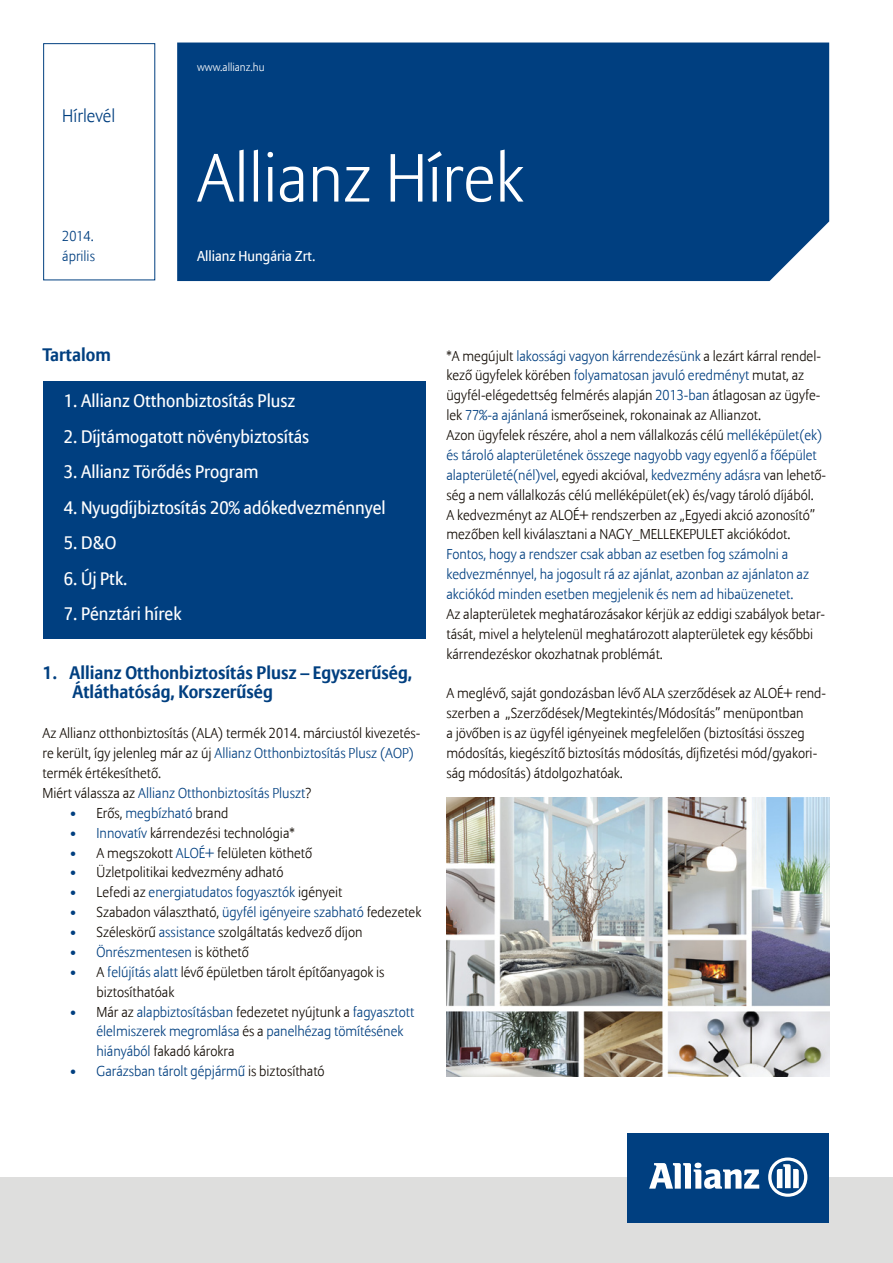
<style>
.page{position:relative;width:893px;height:1263px;background:#fff}
.page>*{position:absolute;margin:0;border:0;box-sizing:border-box;transform-origin:0 0}
.t1{font:300 67.5px "Allianz Sans";color:#fff}
.t2{font:18px "Allianz Sans";color:#fff}
.List_Paragraph{font:700 18px/19.8px "Allianz Sans";color:#003f80}
.t3{font:300 18px "Allianz Sans";color:#003f80}
.List_Paragraph-2{font:300 14.25px/19.8px "Allianz Sans";color:#120b04}
.List_Paragraph-3{font:300 14.25px/19.8px "Allianz Sans";color:#003f80}
.t4{font:14.25px "Allianz Sans";color:#fff}
.t5{font:300 11.25px "Allianz Sans";color:#fff}
.s1{color:#003f80}
.s2{color:#120b04}
</style>
<div class="page">
<div style="left:43px;top:382px;width:383px;height:257px;background:#003f80"></div>
<div style="left:177px;top:43px;width:652px;height:238px;background:#003f80"></div>
<div style="left:0;top:1178px;width:893px;height:85px;background:#dededd"></div>
<div style="left:627px;top:1133px;width:202px;height:90px;background:#003f80"></div>
<svg style="left:649px;top:1163px;width:110px;height:26px"></svg>
<svg style="left:768px;top:1157px;width:39px;height:40px"></svg>
<img style="left:446px;top:798px;width:383px;height:278px">
<div style="left:43px;top:43px;width:112px;height:237px;border:1px solid #003f80"></div>
<p class="t3" style="left:62px;top:105px;width:54px">Hírlevél</p>
<p class="List_Paragraph-3" style="left:62px;top:227px;width:34px">2014. április</p>
<p class="t5" style="left:197px;top:60px;width:69px">www.allianz.hu</p>
<p class="t1" style="left:197px;top:138px;width:328px">Allianz Hírek</p>
<p class="t4" style="left:197px;top:248px;width:120px">Allianz Hungária Zrt.</p>
<p class="List_Paragraph" style="left:43px;top:345px;width:70px">Tartalom</p>
<p class="t2" style="left:64px;top:390px;width:233px">1. Allianz Otthonbiztosítás Plusz</p>
<p class="t2" style="left:64px;top:426px;width:247px">2. Díjtámogatott növénybiztosítás</p>
<p class="t2" style="left:64px;top:461px;width:196px">3. Allianz Törődés Program</p>
<p class="t2" style="left:64px;top:497px;width:323px">4. Nyugdíjbiztosítás 20% adókedvezménnyel</p>
<p class="t2" style="left:64px;top:532px;width:54px">5. D&amp;O</p>
<p class="t2" style="left:64px;top:568px;width:65px">6. Új Ptk.</p>
<p class="t2" style="left:64px;top:603px;width:119px">7. Pénztári hírek</p>
<p class="List_Paragraph" style="left:73px;top:663px;width:341px;text-indent:-30px">1. Allianz Otthonbiztosítás Plusz – Egyszerűség,<br>Átláthatóság, Korszerűség</p>
<p class="List_Paragraph-2" style="left:43px;top:724px;width:379px">Az Allianz otthonbiztosítás (ALA) termék 2014. márciustól kivezetés&shy;re került, így jelenleg már az új <span class="s1">Allianz Otthonbiztosítás Plusz (AOP) </span>termék értékesíthető.</p>
<p class="List_Paragraph-3" style="left:43px;top:784px;width:270px"><span class="s2">Miért válassza az</span> Allianz Otthonbiztosítás Pluszt<span class="s2">?</span></p>
<p class="List_Paragraph-3" style="left:70px;top:803px;width:160px">• <span class="s2">Erős,</span> megbízható <span class="s2">brand</span></p>
<p class="List_Paragraph-2" style="left:70px;top:823px;width:227px"><span class="s1">• Innovatív</span> kárrendezési technológia*</p>
<p class="List_Paragraph-2" style="left:70px;top:843px;width:244px"><span class="s1">•</span> A megszokott <span class="s1">ALOÉ+</span> felületen köthető</p>
<p class="List_Paragraph-2" style="left:70px;top:863px;width:216px"><span class="s1">•</span> Üzletpolitikai kedvezmény adható</p>
<p class="List_Paragraph-3" style="left:70px;top:883px;width:274px">• <span class="s2">Lefedi az</span> energiatudatos fogyasztók <span class="s2">igényeit</span></p>
<p class="List_Paragraph-2" style="left:70px;top:903px;width:353px"><span class="s1">•</span> Szabadon választható, <span class="s1">ügyfél igényeire szabható</span> fedezetek</p>
<p class="List_Paragraph-2" style="left:70px;top:923px;width:295px"><span class="s1">•</span> Széleskörű <span class="s1">assistance</span> szolgáltatás kedvező díjon</p>
<p class="List_Paragraph-3" style="left:70px;top:943px;width:181px">• Önrészmentesen <span class="s2">is köthető</span></p>
<p class="List_Paragraph-2" style="left:97px;top:962px;width:290px;text-indent:-27px"><span class="s1">•</span> A <span class="s1">felújítás alatt</span> lévő épületben tárolt építőanyagok is biztosíthatóak</p>
<p class="List_Paragraph-3" style="left:97px;top:1002px;width:319px;text-indent:-27px">• <span class="s2">Már az</span> alapbiztosításban <span class="s2">fedezetet nyújtunk a</span> fagyasztott élelmiszerek megromlása <span class="s2">és a</span> panelhézag tömítésének hiányából <span class="s2">fakadó károkra</span></p>
<p class="List_Paragraph-3" style="left:70px;top:1062px;width:257px">• Garázsban tárolt gépjármű <span class="s2">is biztosítható</span></p>
<p class="List_Paragraph-2" style="left:446px;top:346px;width:376px">*A megújult <span class="s1">lakossági vagyon kárrendezésünk</span> a lezárt kárral rendel&shy;kező ügyfelek körében <span class="s1">folyamatosan javuló eredményt</span> mutat, az ügyfél-elégedettség felmérés alapján <span class="s1">2013-ban</span> átlagosan az ügyfe&shy;lek <span class="s1">77%-a ajánlaná</span> ismerőseinek, rokonainak az Allianzot.</p>
<p class="List_Paragraph-2" style="left:446px;top:426px;width:381px">Azon ügyfelek részére, ahol a nem vállalkozás célú <span class="s1">melléképület(ek) és tároló alapterületének összege nagyobb vagy egyenlő a főépület alapterületé(nél)vel</span>, egyedi akcióval, <span class="s1">kedvezmény adásra</span> van lehető&shy;ség a nem vállalkozás célú melléképület(ek) és/vagy tároló díjából.</p>
<p class="List_Paragraph-2" style="left:446px;top:505px;width:370px">A kedvezményt az ALOÉ+ rendszerben az „Egyedi akció azonosító” mezőben kell kiválasztani a NAGY_MELLEKEPULET akciókódot.</p>
<p class="List_Paragraph-3" style="left:446px;top:545px;width:364px">Fontos, hogy a rendszer csak abban az esetben fog számolni a kedvezménnyel, ha jogosult rá az ajánlat, azonban az ajánlaton az akciókód minden esetben megjelenik és nem ad hibaüzenetet.</p>
<p class="List_Paragraph-2" style="left:446px;top:605px;width:380px">Az alapterületek meghatározásakor kérjük az eddigi szabályok betar&shy;tását, mivel a helytelenül meghatározott alapterületek egy későbbi kárrendezéskor okozhatnak problémát.</p>
<p class="List_Paragraph-2" style="left:446px;top:684px;width:381px">A meglévő, saját gondozásban lévő ALA szerződések az ALOÉ+ rend&shy;szerben a „Szerződések/Megtekintés/Módosítás” menüpontban<br>a jövőben is az ügyfél igényeinek megfelelően (biztosítási összeg módosítás, kiegészítő biztosítás módosítás, díjfizetési mód/gyakori&shy;ság módosítás) átdolgozhatóak.</p>
</div>
